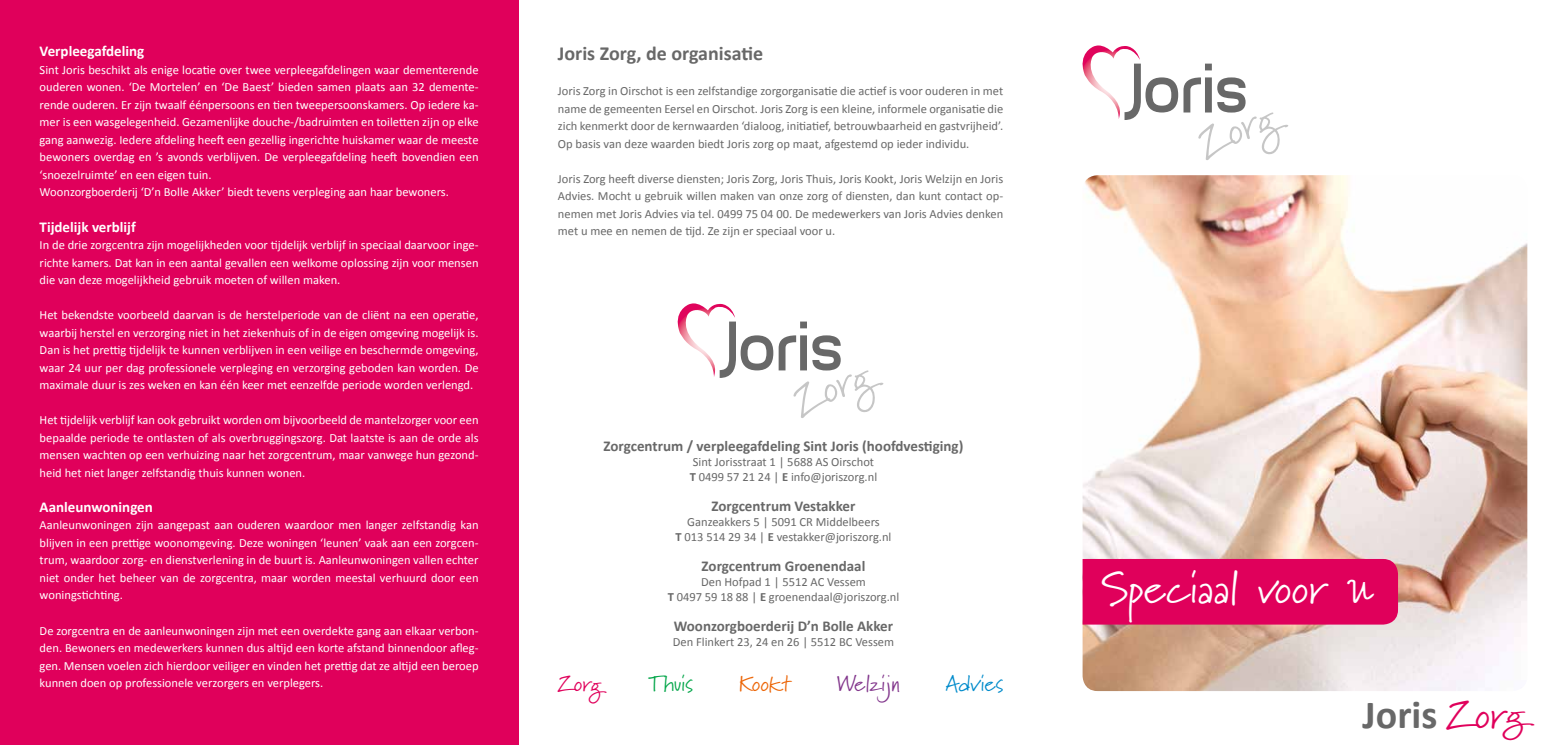
<style>
.page{position:relative;width:1567px;height:745px;background:#fff}
.page>*{position:absolute;margin:0;border:0;box-sizing:border-box;transform-origin:0 0}
.t1{font:45px "Marydale";letter-spacing:.005em;color:#fff}
.t2{font:700 40px "Calibri";color:#686868}
.t3{font:22.5px "Marydale";letter-spacing:-.005em;color:#82368c}
.t4{font:22.5px "Marydale";letter-spacing:-.01em;color:#008bcb}
.t5{font:22.5px "Marydale";letter-spacing:-.005em;color:#04a64a}
.t6{font:22.5px "Marydale";letter-spacing:-.01em;color:#ec6608}
.t7{font:22.5px "Marydale";color:#e0005b}
.t8{font:700 20px "Calibri";color:#686868}
.t9{font:700 15px "Calibri";color:#686868}
.t10{font:700 15px "Calibri";color:#fff}
.t11{font:12.5px/17.5px "Calibri";color:#fff;text-align:justify}
.t12{font:12.5px/17.5px "Calibri";color:#686868;text-align:justify}
.s1{font-weight:700}
.s2{font-family:"Zeyada";font-size:40px}
.s3{font-family:"Marydale";font-weight:400;color:#e0005b}
.s4{font-family:"Marydale";font-weight:400;font-size:30.75px;color:#e0005b}
</style>
<div class="page">
<div style="left:0;top:0;width:518px;height:744px;background:#e0005b"></div>
<img style="left:1082px;top:175px;width:445px;height:515px">
<div style="left:1082px;top:558px;width:315px;height:66px;background:#e0005b"></div>
<svg style="left:1082px;top:45px;width:164px;height:75px"></svg>
<svg style="left:677px;top:303px;width:164px;height:75px"></svg>
<p class="t10" style="left:40px;top:42px;width:106px">Verpleegafdeling</p>
<p class="t11" style="left:40px;top:60px;width:440px;text-align:left">Sint Joris beschikt als enige locatie over twee verpleegafdelingen waar dementerende ouderen wonen. ‘De Mortelen’ en ‘De Baest’ bieden samen plaats aan 32 demente&shy;rende ouderen. Er zijn twaalf éénpersoons en tien tweepersoonskamers. Op iedere ka&shy;mer is een wasgelegenheid. Gezamenlijke douche-/badruimten en toiletten zijn op elke gang aanwezig. Iedere afdeling heeft een gezellig ingerichte huiskamer waar de meeste bewoners overdag en ’s avonds verblijven. De verpleegafdeling heeft bovendien een ‘snoezelruimte’ en een eigen tuin.<br>Woonzorgboerderij ‘D’n Bolle Akker’ biedt tevens verpleging aan haar bewoners.</p>
<p class="t10" style="left:40px;top:217px;width:98px">Tijdelijk verblijf</p>
<p class="t11" style="left:40px;top:235px;width:440px">In de drie zorgcentra zijn mogelijkheden voor tijdelijk verblijf in speciaal daarvoor inge&shy;richte kamers. Dat kan in een aantal gevallen een welkome oplossing zijn voor mensen die van deze mogelijkheid gebruik moeten of willen maken.</p>
<p class="t11" style="left:40px;top:305px;width:440px">Het bekendste voorbeeld daarvan is de herstelperiode van de cliënt na een operatie, waarbij herstel en verzorging niet in het ziekenhuis of in de eigen omgeving mogelijk is.<br>Dan is het prettig tijdelijk te kunnen verblijven in een veilige en beschermde omgeving, waar 24 uur per dag professionele verpleging en verzorging geboden kan worden. De maximale duur is zes weken en kan één keer met eenzelfde periode worden verlengd.</p>
<p class="t11" style="left:40px;top:410px;width:440px">Het tijdelijk verblijf kan ook gebruikt worden om bijvoorbeeld de mantelzorger voor een bepaalde periode te ontlasten of als overbruggingszorg. Dat laatste is aan de orde als mensen wachten op een verhuizing naar het zorgcentrum, maar vanwege hun gezond&shy;heid het niet langer zelfstandig thuis kunnen wonen.</p>
<p class="t10" style="left:40px;top:497px;width:115px">Aanleunwoningen</p>
<p class="t11" style="left:40px;top:515px;width:440px">Aanleunwoningen zijn aangepast aan ouderen waardoor men langer zelfstandig kan blijven in een prettige woonomgeving. Deze woningen ‘leunen’ vaak aan een zorgcen&shy;trum, waardoor zorg- en dienstverlening in de buurt is. Aanleunwoningen vallen echter niet onder het beheer van de zorgcentra, maar worden meestal verhuurd door een woningstichting.</p>
<p class="t11" style="left:40px;top:620px;width:440px">De zorgcentra en de aanleunwoningen zijn met een overdekte gang aan elkaar verbon&shy;den. Bewoners en medewerkers kunnen dus altijd een korte afstand binnendoor afleg&shy;gen. Mensen voelen zich hierdoor veiliger en vinden het prettig dat ze altijd een beroep kunnen doen op professionele verzorgers en verplegers.</p>
<h3 class="t8" style="left:558px;top:41px;width:207px">Joris Zorg, de organisatie</h3>
<p class="t12" style="left:558px;top:82px;width:447px">Joris Zorg in Oirschot is een zelfstandige zorgorganisatie die actief is voor ouderen in met name de gemeenten Eersel en Oirschot. Joris Zorg is een kleine, informele organisatie die zich kenmerkt door de kernwaarden ‘dialoog, initiatief, betrouwbaarheid en gastvrijheid’.<br>Op basis van deze waarden biedt Joris zorg op maat, afgestemd op ieder individu.</p>
<p class="t12" style="left:558px;top:169px;width:447px">Joris Zorg heeft diverse diensten; Joris Zorg, Joris Thuis, Joris Kookt, Joris Welzijn en Joris Advies. Mocht u gebruik willen maken van onze zorg of diensten, dan kunt contact op&shy;nemen met Joris Advies via tel. 0499 75 04 00. De medewerkers van Joris Advies denken met u mee en nemen de tijd. Ze zijn er speciaal voor u.</p>
<p class="t9" style="left:603px;top:436px;width:361px">Zorgcentrum / verpleegafdeling Sint Joris (hoofdvestiging)</p>
<p class="t12" style="left:689px;top:453px;width:189px;line-height:15px">Sint Jorisstraat 1 | 5688 AS Oirschot<br><span class="s1">T</span> 0499 57 21 24 | <span class="s1">E</span> info@joriszorg.nl</p>
<p class="t9" style="left:711px;top:496px;width:145px">Zorgcentrum Vestakker</p>
<p class="t12" style="left:675px;top:513px;width:217px;line-height:15px;text-align:center">Ganzeakkers 5 | 5091 CR Middelbeers<br><span class="s1">T</span> 013 514 29 34 | <span class="s1">E</span> vestakker@joriszorg.nl</p>
<p class="t9" style="left:701px;top:556px;width:165px">Zorgcentrum Groenendaal</p>
<p class="t12" style="left:667px;top:573px;width:233px;line-height:15px;text-align:center">Den Hofpad 1 | 5512 AC Vessem<br><span class="s1">T</span> 0497 59 18 88 | <span class="s1">E</span> groenendaal@joriszorg.nl</p>
<p class="t9" style="left:673px;top:616px;width:221px">Woonzorgboerderij D’n Bolle Akker</p>
<p class="t12" style="left:672px;top:632px;width:223px">Den Flinkert 23, 24 en 26 | 5512 BC Vessem</p>
<h3 class="t7" style="left:558px;top:670px;width:46px">Zorg</h3>
<h3 class="t5" style="left:649px;top:670px;width:45px">Thuis</h3>
<h3 class="t6" style="left:739px;top:670px;width:53px">Kookt</h3>
<h3 class="t3" style="left:837px;top:670px;width:64px">Welzijn</h3>
<h3 class="t4" style="left:946px;top:670px;width:59px">Advies</h3>
<h1 class="t1" style="left:1101px;top:561px;width:270px">Speciaal voor <span class="s2">u</span></h1>
<h2 class="t2" style="left:1362px;top:689px;width:166px">Joris <span class="s3">Zor</span><span class="s4">g</span></h2>
</div>
